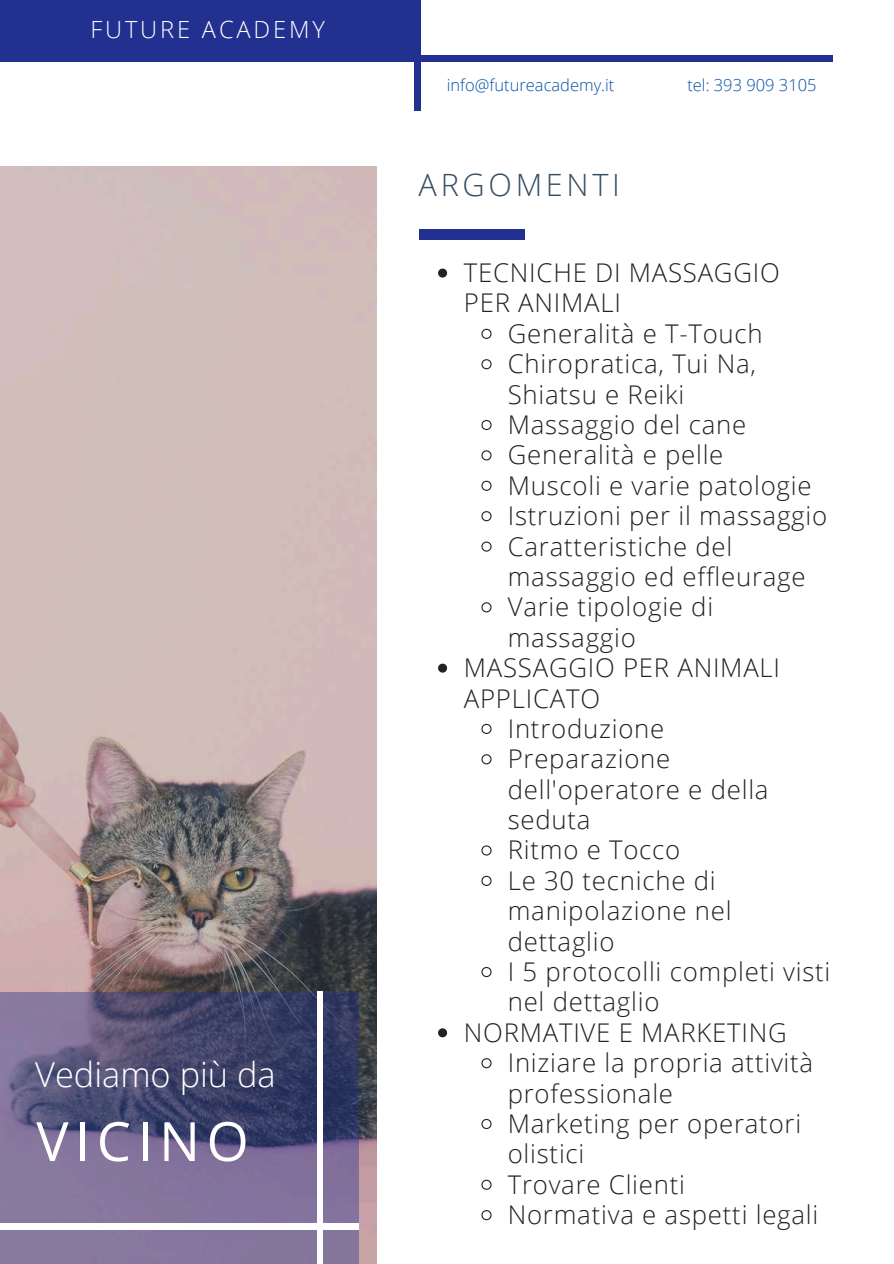
<style>
.page{position:relative;width:894px;height:1264px;background:#fff}
.page>*{position:absolute;margin:0;border:0;box-sizing:border-box;transform-origin:0 0}
.t1{font:54.3px "Open Sans";letter-spacing:.12em;color:#fff}
.t2{font:300 34.35px "Open Sans";color:#fff}
.t3{font:300 30.75px "Open Sans";letter-spacing:.12em;color:#364d62}
.t4{font:300 25.8px/30.3px "Open Sans";letter-spacing:.03em;color:#222}
.t5{font:300 23.7px "Open Sans";letter-spacing:.12em;color:#fff}
.t6{font:300 16.5px "Open Sans";color:#0351a8}
</style>
<div class="page">
<div style="left:418px;top:229px;width:106px;height:10px;background:#223090"></div>
<img style="left:0;top:166px;width:376px;height:1097px">
<svg style="left:0;top:991px;width:358px;height:272px;background:#655e85"></svg>
<div style="left:0;top:1223px;width:358px;height:5px;background:#fff"></div>
<div style="left:317px;top:991px;width:6px;height:272px;background:#fff"></div>
<div style="left:414px;top:0;width:6px;height:111px;background:#223090"></div>
<div style="left:0;top:56px;width:832px;height:5px;background:#223090"></div>
<div style="left:0;top:0;width:417px;height:57px;background:#223090"></div>
<svg style="left:438px;top:268px;width:9px;height:9px"></svg>
<svg style="left:481px;top:328px;width:11px;height:11px"></svg>
<svg style="left:481px;top:359px;width:11px;height:11px"></svg>
<svg style="left:481px;top:420px;width:11px;height:11px"></svg>
<svg style="left:481px;top:450px;width:11px;height:11px"></svg>
<svg style="left:481px;top:480px;width:11px;height:11px"></svg>
<svg style="left:481px;top:511px;width:11px;height:11px"></svg>
<svg style="left:481px;top:541px;width:11px;height:11px"></svg>
<svg style="left:481px;top:602px;width:11px;height:11px"></svg>
<svg style="left:438px;top:663px;width:9px;height:9px"></svg>
<svg style="left:481px;top:723px;width:11px;height:11px"></svg>
<svg style="left:481px;top:754px;width:11px;height:11px"></svg>
<svg style="left:481px;top:845px;width:11px;height:11px"></svg>
<svg style="left:481px;top:875px;width:11px;height:11px"></svg>
<svg style="left:481px;top:967px;width:11px;height:10px"></svg>
<svg style="left:438px;top:1028px;width:9px;height:9px"></svg>
<svg style="left:481px;top:1058px;width:11px;height:11px"></svg>
<svg style="left:481px;top:1118px;width:11px;height:11px"></svg>
<svg style="left:481px;top:1179px;width:11px;height:11px"></svg>
<svg style="left:481px;top:1210px;width:11px;height:10px"></svg>
<p class="t5" style="left:90px;top:12px;width:236px">FUTURE ACADEMY</p>
<h2 class="t2" style="left:35px;top:1050px;width:242px">Vediamo più da</h2>
<h1 class="t1" style="left:36px;top:1102px;width:214px">VICINO</h1>
<p class="t6" style="left:446px;top:73px;width:169px">info@futureacademy.it</p>
<p class="t6" style="left:687px;top:73px;width:131px">tel: 393 909 3105</p>
<p class="t3" style="left:418px;top:163px;width:203px">ARGOMENTI</p>
<p class="t4" style="left:464px;top:257px;width:317px">TECNICHE DI MASSAGGIO<br>PER ANIMALI</p>
<p class="t4" style="left:507px;top:318px;width:256px">Generalità e T-Touch</p>
<p class="t4" style="left:507px;top:348px;width:250px">Chiropratica, Tui Na,</p>
<p class="t4" style="left:507px;top:378px;width:178px">Shiatsu e Reiki</p>
<p class="t4" style="left:507px;top:409px;width:240px">Massaggio del cane</p>
<p class="t4" style="left:507px;top:439px;width:217px">Generalità e pelle</p>
<p class="t4" style="left:507px;top:469px;width:305px">Muscoli e varie patologie</p>
<p class="t4" style="left:507px;top:500px;width:321px">Istruzioni per il massaggio</p>
<p class="t4" style="left:507px;top:530px;width:226px">Caratteristiche del</p>
<p class="t4" style="left:507px;top:561px;width:299px">massaggio ed effleurage</p>
<p class="t4" style="left:507px;top:591px;width:207px">Varie tipologie di</p>
<p class="t4" style="left:507px;top:621px;width:130px">massaggio</p>
<p class="t4" style="left:464px;top:652px;width:317px">MASSAGGIO PER ANIMALI</p>
<p class="t4" style="left:464px;top:682px;width:138px">APPLICATO</p>
<p class="t4" style="left:507px;top:712px;width:158px">Introduzione</p>
<p class="t4" style="left:507px;top:743px;width:164px">Preparazione</p>
<p class="t4" style="left:507px;top:773px;width:262px">dell'operatore e della</p>
<p class="t4" style="left:507px;top:804px;width:84px">seduta</p>
<p class="t4" style="left:507px;top:834px;width:174px">Ritmo e Tocco</p>
<p class="t4" style="left:507px;top:864px;width:209px">Le 30 tecniche di</p>
<p class="t4" style="left:507px;top:895px;width:225px">manipolazione nel</p>
<p class="t4" style="left:507px;top:925px;width:108px">dettaglio</p>
<p class="t4" style="left:507px;top:955px;width:324px">I 5 protocolli completi visti</p>
<p class="t4" style="left:507px;top:986px;width:153px">nel dettaglio</p>
<p class="t4" style="left:464px;top:1016px;width:324px">NORMATIVE E MARKETING</p>
<p class="t4" style="left:507px;top:1047px;width:307px">Iniziare la propria attività</p>
<p class="t4" style="left:507px;top:1077px;width:167px">professionale</p>
<p class="t4" style="left:507px;top:1107px;width:295px">Marketing per operatori</p>
<p class="t4" style="left:507px;top:1138px;width:78px">olistici</p>
<p class="t4" style="left:507px;top:1168px;width:179px">Trovare Clienti</p>
<p class="t4" style="left:507px;top:1198px;width:312px">Normativa e aspetti legali</p>
</div>
